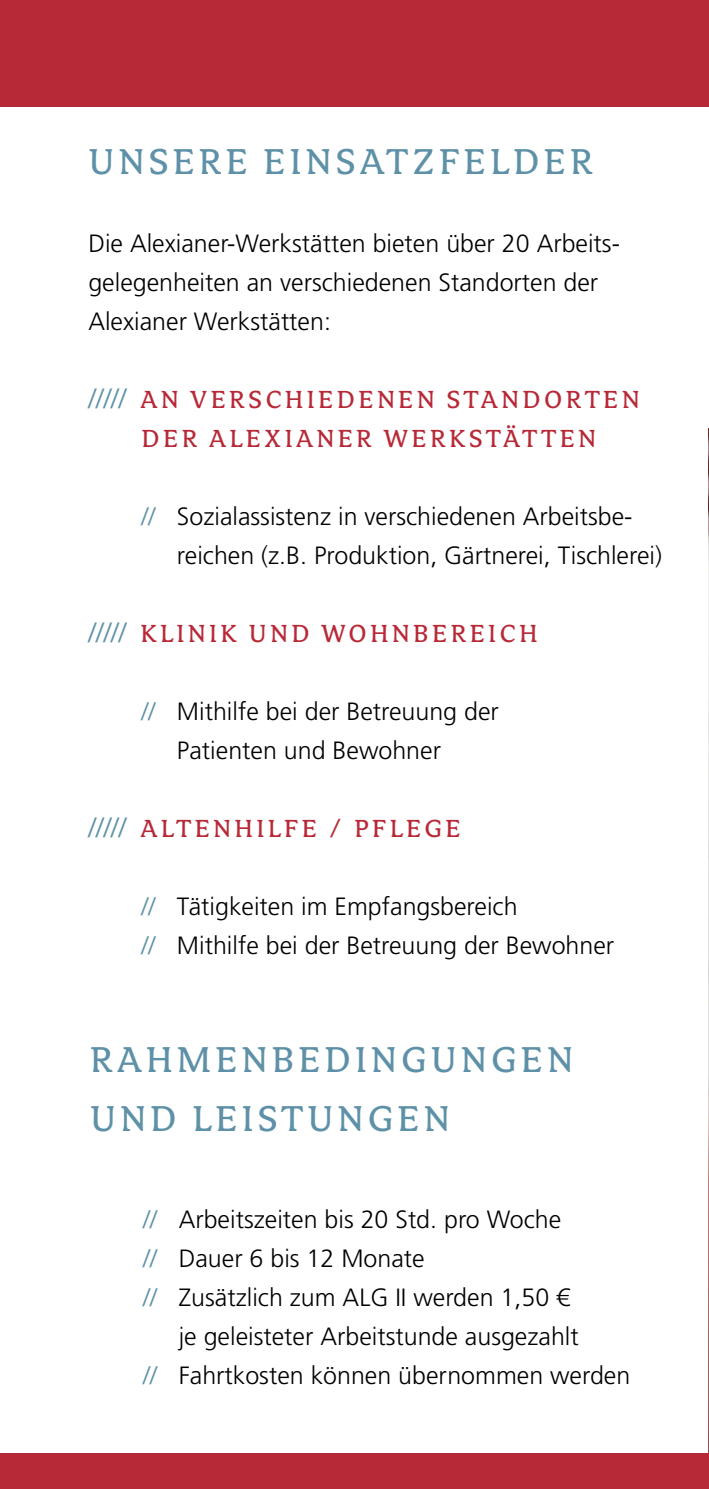
<style>
.page{position:relative;width:709px;height:1489px;background:#fff}
.page>*{position:absolute;margin:0;border:0;box-sizing:border-box;transform-origin:0 0}
.t1{font:40px/58.5px "Avance";letter-spacing:.1em;color:#5e91a8}
.t2{font:27.5px/39px "Avance";letter-spacing:.12em;color:#b82937;text-align:center}
.t3{font:300 25px/39px "Frutiger LT Std";color:#000}
.s1{font-family:"Frutiger LT Std";font-weight:300;color:#5e91a8}
.s2{color:#5e91a8}
</style>
<div class="page">
<img style="left:708px;top:429px;width:1px;height:1024px">
<div style="left:0;top:0;width:709px;height:106px;background:#b82937"></div>
<div style="left:0;top:1453px;width:709px;height:35px;background:#b82937"></div>
<h1 class="t1" style="left:88px;top:133px;width:506px">UNSERE EINSATZFELDER</h1>
<p class="t3" style="left:88px;top:224px;width:533px">Die Alexianer-Werkstätten bieten über 20 Arbeits&shy;gelegenheiten an verschiedenen Standorten der<br>Alexianer Werkstätten:</p>
<p class="t2" style="left:88px;top:380px;width:553px"><span class="s1">/////</span> AN VERSCHIEDENEN STANDORTEN<br>DER ALEXIANER WERKSTÄTTEN</p>
<p class="t3" style="left:177px;top:497px;width:486px;text-indent:-35px"><span class="s2">//</span> Sozialassistenz in verschiedenen Arbeitsbe&shy;reichen (z.B. Produktion, Gärtnerei, Tischlerei)</p>
<p class="t2" style="left:88px;top:614px;width:451px"><span class="s1">/////</span> KLINIK UND WOHNBEREICH</p>
<p class="t3" style="left:177px;top:692px;width:323px;text-indent:-35px"><span class="s2">//</span> Mithilfe bei der Betreuung der<br>Patienten und Bewohner</p>
<p class="t2" style="left:88px;top:809px;width:374px"><span class="s1">/////</span> ALTENHILFE / PFLEGE</p>
<p class="t3" style="left:142px;top:887px;width:474px"><span class="s2">//</span> Tätigkeiten im Empfangsbereich<br><span class="s2">//</span> Mithilfe bei der Betreuung der Bewohner</p>
<h1 class="t1" style="left:90px;top:1031px;width:484px">RAHMENBEDINGUNGEN<br>UND LEISTUNGEN</h1>
<p class="t3" style="left:143px;top:1200px;width:419px"><span class="s2">//</span> Arbeitszeiten bis 20 Std. pro Woche</p>
<p class="t3" style="left:143px;top:1239px;width:283px"><span class="s2">//</span> Dauer 6 bis 12 Monate</p>
<p class="t3" style="left:143px;top:1278px;width:428px"><span class="s2">//</span> Zusätzlich zum ALG II werden 1,50 €</p>
<p class="t3" style="left:179px;top:1317px;width:402px">je geleisteter Arbeitstunde ausgezahlt</p>
<p class="t3" style="left:143px;top:1356px;width:488px"><span class="s2">//</span> Fahrtkosten können übernommen werden</p>
</div>
